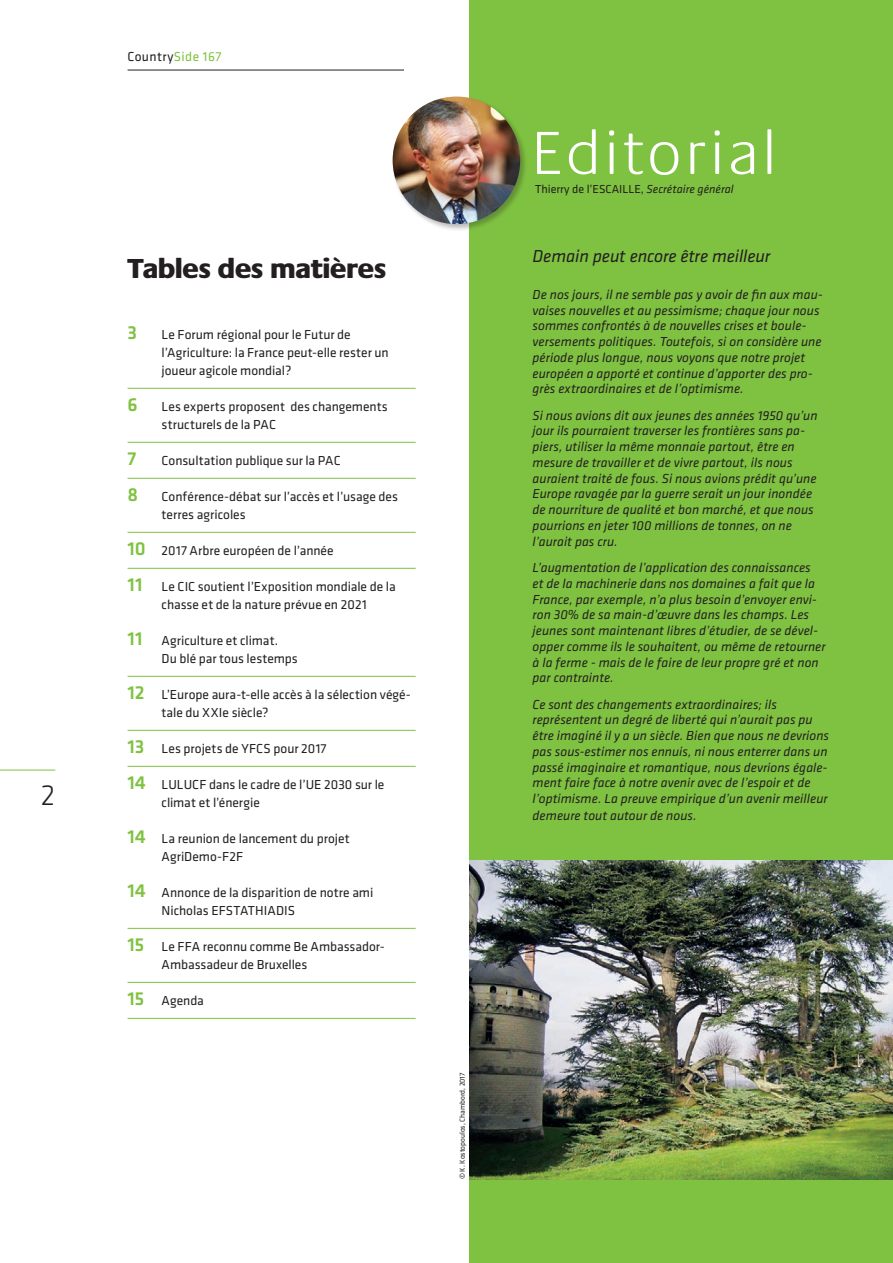
<style>
.page{position:relative;width:893px;height:1263px;background:#fff}
.page>*{position:absolute;margin:0;border:0;box-sizing:border-box;transform-origin:0 0}
.t1{font:300 63px "Praxis";letter-spacing:.08em;color:#fff}
.t2{font:300 30px "Klavika";color:#231f20}
.t3{font:800 28.5px "Praxis";color:#231f20}
.t4{font:500 19.5px "Klavika";color:#7fc241}
.t5{font:italic 18px "Klavika";letter-spacing:-.005em;color:#231f20}
.t6{font:italic 13.5px/15.8px "Klavika";letter-spacing:.005em;color:#231f20}
.t7{font:13.5px/18px "Klavika";color:#231f20}
.t8{font:13.5px "Klavika";letter-spacing:.03em;color:#231f20}
.t9{font:12px "Klavika";color:#231f20}
.t10{font:7.5px "Klavika";color:#231f20}
.s1{color:#7fc241}
.s2{font-weight:500;font-size:19.5px;color:#7fc241}
.s3{font-style:italic}
</style>
<div class="page">
<hr style="left:0;top:770px;width:55px;height:1px;background:#7fc241">
<hr style="left:128px;top:70px;width:276px;height:1px;background:#231f20">
<div style="left:469px;top:0;width:424px;height:1263px;background:#7fc241"></div>
<div style="left:391px;top:95px;width:137px;height:136px;background:#231f20;opacity:.3"></div>
<img style="left:393px;top:97px;width:127px;height:127px;border-radius:64px">
<hr style="left:128px;top:388px;width:288px;height:1px;background:#7fc241">
<hr style="left:128px;top:442px;width:288px;height:1px;background:#7fc241">
<hr style="left:128px;top:478px;width:288px;height:1px;background:#7fc241">
<hr style="left:128px;top:532px;width:288px;height:1px;background:#7fc241">
<hr style="left:128px;top:568px;width:288px;height:1px;background:#7fc241">
<hr style="left:128px;top:676px;width:288px;height:1px;background:#7fc241">
<hr style="left:128px;top:730px;width:288px;height:1px;background:#7fc241">
<hr style="left:128px;top:766px;width:288px;height:1px;background:#7fc241">
<hr style="left:128px;top:928px;width:288px;height:1px;background:#7fc241">
<hr style="left:128px;top:982px;width:288px;height:1px;background:#7fc241">
<hr style="left:128px;top:1018px;width:288px;height:1px;background:#7fc241">
<img style="left:469px;top:860px;width:424px;height:319px">
<h2 class="t2" style="left:41px;top:779px;width:16px">2</h2>
<p class="t8" style="left:128px;top:49px;width:95px">Country<span class="s1">Side 167</span></p>
<h3 class="t3" style="left:128px;top:253px;width:260px">Tables des matières</h3>
<h3 class="t4" style="left:128px;top:322px;width:11px">3</h3>
<p class="t7" style="left:162px;top:326px;width:229px">Le Forum régional pour le Futur de l’Agriculture: la France peut-elle rester un joueur agicole mondial?</p>
<p class="t7" style="left:162px;top:398px;width:228px;text-indent:-34px"><span class="s2">6</span> Les experts proposent des changements structurels de la PAC</p>
<h3 class="t4" style="left:128px;top:448px;width:10px">7</h3>
<p class="t7" style="left:162px;top:452px;width:181px">Consultation publique sur la PAC</p>
<p class="t7" style="left:162px;top:488px;width:238px;text-indent:-34px"><span class="s2">8</span> Conférence-débat sur l’accès et l’usage des terres agricoles</p>
<p class="t7" style="left:128px;top:542px;width:208px"><span class="s2">10</span> 2017 Arbre européen de l’année</p>
<p class="t7" style="left:128px;top:578px;width:270px;text-align:center"><span class="s2">11</span> Le CIC soutient l’Exposition mondiale de la chasse et de la nature prévue en 2021</p>
<p class="t7" style="left:162px;top:632px;width:138px;text-indent:-34px"><span class="s2">11</span> Agriculture et climat.<br>Du blé par tous lestemps</p>
<p class="t7" style="left:162px;top:686px;width:251px;text-indent:-34px"><span class="s2">12</span> L’Europe aura-t-elle accès à la sélection végé&shy;tale du XXIe siècle?</p>
<p class="t7" style="left:128px;top:740px;width:200px"><span class="s2">13</span> Les projets de YFCS pour 2017</p>
<p class="t7" style="left:162px;top:776px;width:224px;text-indent:-34px"><span class="s2">14</span> LULUCF dans le cadre de l’UE 2030 sur le climat et l’énergie</p>
<p class="t7" style="left:162px;top:830px;width:190px;text-indent:-34px"><span class="s2">14</span> La reunion de lancement du projet<br>AgriDemo-F2F</p>
<p class="t7" style="left:162px;top:884px;width:213px;text-indent:-34px"><span class="s2">14</span> Annonce de la disparition de notre ami<br>Nicholas EFSTATHIADIS</p>
<p class="t7" style="left:162px;top:938px;width:225px;text-indent:-34px"><span class="s2">15</span> Le FFA reconnu comme Be Ambassador-<br>Ambassadeur de Bruxelles</p>
<p class="t7" style="left:128px;top:992px;width:78px"><span class="s2">15</span> Agenda</p>
<p class="t10" style="left:458px;top:1179px;width:108px;rotate:-90deg">© K. Kostopoulos, Chambord, 2017</p>
<h1 class="t1" style="left:533px;top:120px;width:245px">Editorial</h1>
<p class="t9" style="left:535px;top:183px;width:200px">Thierry de l’ESCAILLE, <span class="s3">Secrétaire général</span></p>
<h3 class="t5" style="left:533px;top:246px;width:239px">Demain peut encore être meilleur</h3>
<p class="t6" style="left:533px;top:287px;width:292px">De nos jours, il ne semble pas y avoir de fin aux mau&shy;vaises nouvelles et au pessimisme; chaque jour nous sommes confrontés à de nouvelles crises et boule&shy;versements politiques. Toutefois, si on considère une période plus longue, nous voyons que notre projet européen a apporté et continue d’apporter des pro&shy;grès extraordinaires et de l’optimisme.</p>
<p class="t6" style="left:533px;top:408px;width:286px">Si nous avions dit aux jeunes des années 1950 qu’un jour ils pourraient traverser les frontières sans pa&shy;piers, utiliser la même monnaie partout, être en mesure de travailler et de vivre partout, ils nous auraient traité de fous. Si nous avions prédit qu’une Europe ravagée par la guerre serait un jour inondée de nourriture de qualité et bon marché, et que nous pourrions en jeter 100 millions de tonnes, on ne l’aurait pas cru.</p>
<p class="t6" style="left:533px;top:560px;width:295px">L’augmentation de l’application des connaissances<br>et de la machinerie dans nos domaines a fait que la France, par exemple, n’a plus besoin d’envoyer envi&shy;ron 30% de sa main-d’œuvre dans les champs. Les jeunes sont maintenant libres d’étudier, de se dével&shy;opper comme ils le souhaitent, ou même de retourner à la ferme - mais de le faire de leur propre gré et non par contrainte.</p>
<p class="t6" style="left:533px;top:696px;width:298px">Ce sont des changements extraordinaires; ils représentent un degré de liberté qui n’aurait pas pu être imaginé il y a un siècle. Bien que nous ne devrions pas sous-estimer nos ennuis, ni nous enterrer dans un passé imaginaire et romantique, nous devrions égale&shy;ment faire face à notre avenir avec de l’espoir et de l’optimisme. La preuve empirique d’un avenir meilleur demeure tout autour de nous.</p>
</div>
